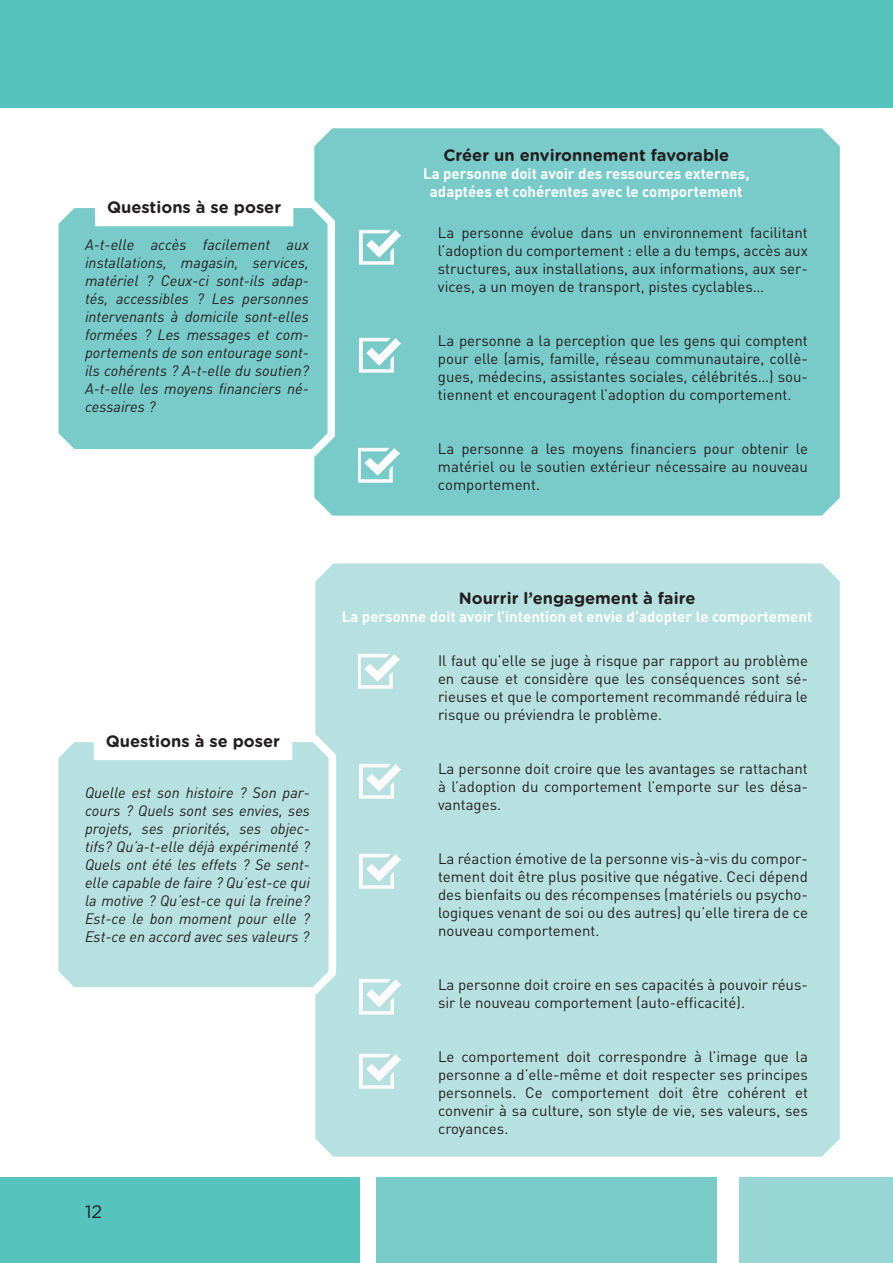
<style>
.page{position:relative;width:893px;height:1263px;background:#fff}
.page>*{position:absolute;margin:0;border:0;box-sizing:border-box;transform-origin:0 0}
.t1{font:18px "Gotham Rounded";color:#231f20}
.t2{font:700 16.5px "Gotham Rounded";color:#231f20}
.t3{font:500 15px/18px "DIN";color:#231f20;text-align:justify}
.t4{font:italic 15px/18px "DIN";color:#231f20;text-align:justify}
.t5{font:700 15px/18px "DIN";color:#fff;text-align:center}
</style>
<div class="page">
<div style="left:0;top:1178px;width:359px;height:85px;background:#56c3bd"></div>
<div style="left:0;top:0;width:893px;height:108px;background:#56c3bd"></div>
<div style="left:376px;top:1178px;width:340px;height:85px;background:#78cbc9"></div>
<div style="left:740px;top:1178px;width:153px;height:85px;background:#97d6d5"></div>
<div style="left:314px;top:128px;width:526px;height:388px;background:#78cbc9"></div>
<svg style="left:58px;top:194px;width:281px;height:266px"></svg>
<img style="left:359px;top:226px;width:41px;height:40px">
<img style="left:359px;top:335px;width:41px;height:40px">
<img style="left:358px;top:445px;width:41px;height:40px">
<div style="left:315px;top:563px;width:525px;height:594px;background:#b7e1e1"></div>
<svg style="left:58px;top:728px;width:282px;height:270px"></svg>
<img style="left:358px;top:650px;width:41px;height:40px">
<img style="left:359px;top:761px;width:41px;height:40px">
<img style="left:359px;top:851px;width:41px;height:39px">
<img style="left:359px;top:976px;width:41px;height:40px">
<img style="left:359px;top:1050px;width:41px;height:40px">
<div style="left:99px;top:191px;width:190px;height:31px;background:#fff"></div>
<div style="left:98px;top:725px;width:190px;height:30px;background:#fff"></div>
<p class="t2" style="left:107px;top:195px;width:176px">Questions à se poser</p>
<p class="t2" style="left:443px;top:143px;width:287px">Créer un environnement favorable</p>
<p class="t5" style="left:423px;top:164px;width:328px">La personne doit avoir des ressources externes, adaptées et cohérentes avec le comportement</p>
<p class="t4" style="left:85px;top:235px;width:225px">A-t-elle accès facilement aux installations, magasin, services, matériel ? Ceux-ci sont-ils adap&shy;tés, accessibles ? Les personnes intervenants à domicile sont-elles formées ? Les messages et com&shy;portements de son entourage sont&shy;ils cohérents ? A-t-elle du soutien?<br>A-t-elle les moyens financiers né&shy;cessaires ?</p>
<p class="t3" style="left:438px;top:223px;width:371px">La personne évolue dans un environnement facilitant l’adoption du comportement : elle a du temps, accès aux structures, aux installations, aux informations, aux ser&shy;vices, a un moyen de transport, pistes cyclables…</p>
<p class="t3" style="left:438px;top:331px;width:371px">La personne a la perception que les gens qui comptent pour elle (amis, famille, réseau communautaire, collè&shy;gues, médecins, assistantes sociales, célébrités…) sou&shy;tiennent et encouragent l’adoption du comportement.</p>
<p class="t3" style="left:438px;top:439px;width:371px">La personne a les moyens financiers pour obtenir le matériel ou le soutien extérieur nécessaire au nouveau comportement.</p>
<p class="t2" style="left:459px;top:586px;width:238px">Nourrir l’engagement à faire</p>
<p class="t5" style="left:342px;top:607px;width:472px">La personne doit avoir l’intention et envie d’adopter le comportement</p>
<p class="t2" style="left:106px;top:729px;width:176px">Questions à se poser</p>
<p class="t4" style="left:85px;top:783px;width:226px">Quelle est son histoire ? Son par&shy;cours ? Quels sont ses envies, ses projets, ses priorités, ses objec&shy;tifs? Qu’a-t-elle déjà expérimenté ?<br>Quels ont été les effets ? Se sent&shy;elle capable de faire ? Qu’est-ce qui la motive ? Qu’est-ce qui la freine?<br>Est-ce le bon moment pour elle ?<br>Est-ce en accord avec ses valeurs ?</p>
<p class="t1" style="left:85px;top:1199px;width:19px">12</p>
<p class="t3" style="left:438px;top:651px;width:371px">Il faut qu’elle se juge à risque par rapport au problème en cause et considère que les conséquences sont sé&shy;rieuses et que le comportement recommandé réduira le risque ou préviendra le problème.</p>
<p class="t3" style="left:438px;top:759px;width:371px">La personne doit croire que les avantages se rattachant à l’adoption du comportement l’emporte sur les désa&shy;vantages.</p>
<p class="t3" style="left:438px;top:849px;width:371px">La réaction émotive de la personne vis-à-vis du compor&shy;tement doit être plus positive que négative. Ceci dépend des bienfaits ou des récompenses (matériels ou psycho&shy;logiques venant de soi ou des autres) qu’elle tirera de ce nouveau comportement.</p>
<p class="t3" style="left:438px;top:975px;width:371px">La personne doit croire en ses capacités à pouvoir réus&shy;sir le nouveau comportement (auto-efficacité).</p>
<p class="t3" style="left:438px;top:1047px;width:371px">Le comportement doit correspondre à l’image que la personne a d’elle-même et doit respecter ses principes personnels. Ce comportement doit être cohérent et convenir à sa culture, son style de vie, ses valeurs, ses croyances.</p>
</div>
